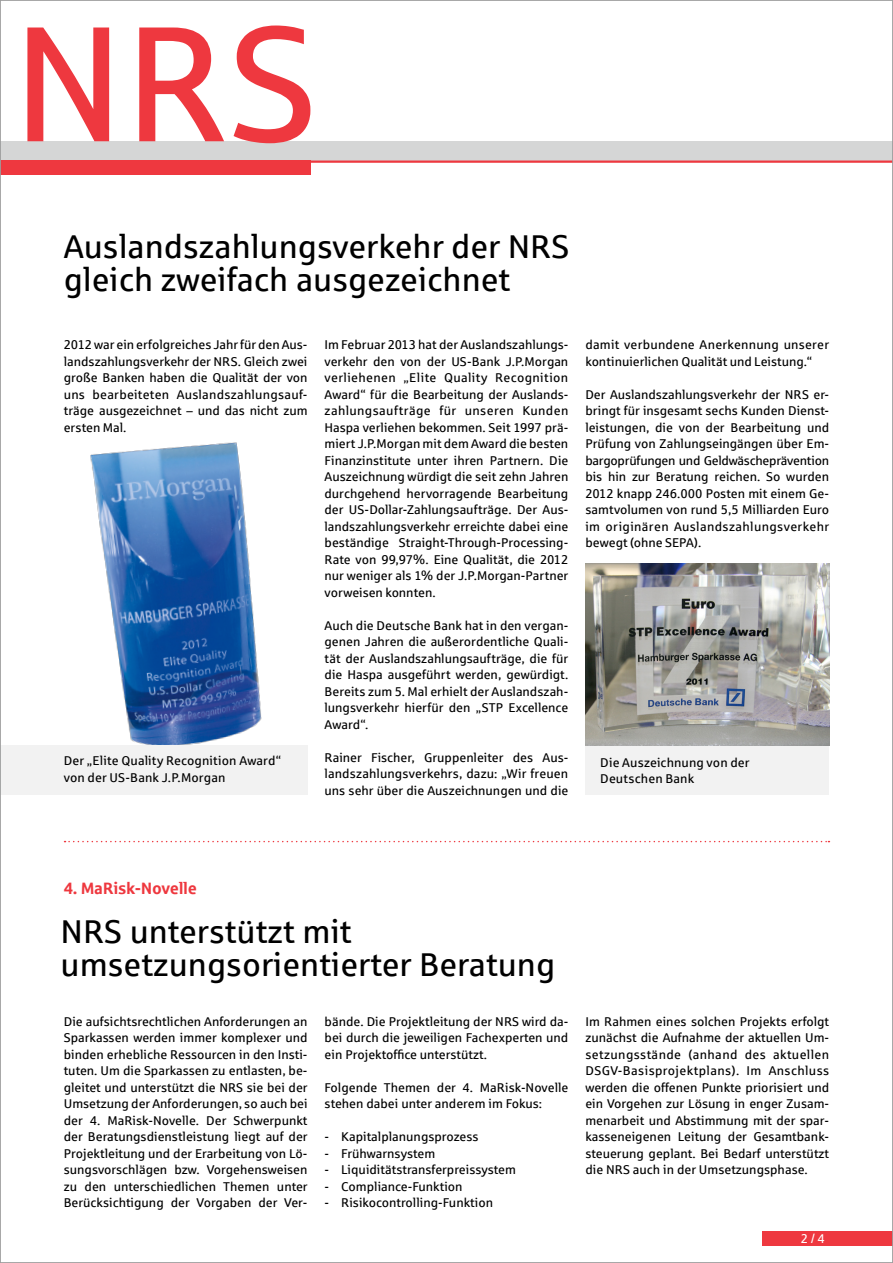
<style>
.page{position:relative;width:893px;height:1263px;background:#fff}
.page>*{position:absolute;margin:0;border:0;box-sizing:border-box;transform-origin:0 0}
.t1{font:33px/33px "Sparkasse Rg";color:#000}
.t2{font:700 16.5px "Sparkasse Rg";letter-spacing:-.02em;color:#ee383f}
.t3{font:12.75px/16.5px "Sparkasse Rg";color:#000;text-align:justify}
.t4{font:12.75px "Sparkasse Rg";color:#fff}
</style>
<div class="page">
<img style="left:90px;top:442px;width:172px;height:303px">
<div style="left:585px;top:745px;width:244px;height:50px;background:#f2f2f2"></div>
<div style="left:763px;top:1231px;width:130px;height:15px;background:#ee383f"></div>
<div style="left:0;top:141px;width:893px;height:21px;background:#d5d6d6"></div>
<svg style="left:27px;top:28px;width:82px;height:113px"></svg>
<svg style="left:139px;top:28px;width:85px;height:113px"></svg>
<svg style="left:234px;top:26px;width:76px;height:117px"></svg>
<hr style="left:168px;top:160px;width:725px;height:3px;background:#ee383f">
<div style="left:0;top:160px;width:310px;height:15px;background:#ee383f"></div>
<svg style="left:65px;top:841px;width:764px;height:1px"></svg>
<img style="left:585px;top:564px;width:244px;height:181px">
<div style="left:0;top:745px;width:308px;height:50px;background:#f2f2f2"></div>
<h1 class="t1" style="left:64px;top:230px;width:507px">Auslandszahlungsverkehr der NRS gleich zweifach ausgezeichnet</h1>
<p class="t3" style="left:64px;top:336px;width:245px">2012 war ein erfolgreiches Jahr für den Aus&shy;landszahlungsverkehr der NRS. Gleich zwei große Banken haben die Qualität der von uns bearbeiteten Auslandszahlungsauf&shy;träge ausgezeichnet – und das nicht zum ersten Mal.</p>
<p class="t3" style="left:325px;top:336px;width:245px">Im Februar 2013 hat der Auslandszahlungs&shy;verkehr den von der US-Bank J.P.Morgan verliehenen „Elite Quality Recognition Award“ für die Bearbeitung der Auslands&shy;zahlungsaufträge für unseren Kunden Haspa verliehen bekommen. Seit 1997 prä&shy;miert J.P.Morgan mit dem Award die besten Finanzinstitute unter ihren Partnern. Die Auszeichnung würdigt die seit zehn Jahren durchgehend hervorragende Bearbeitung der US-Dollar-Zahlungsaufträge. Der Aus&shy;landszahlungsverkehr erreichte dabei eine beständige Straight-Through-Processing-Rate von 99,97%. Eine Qualität, die 2012 nur weniger als 1% der J.P.Morgan-Partner vorweisen konnten.</p>
<p class="t3" style="left:325px;top:617px;width:245px">Auch die Deutsche Bank hat in den vergan&shy;genen Jahren die außerordentliche Quali&shy;tät der Auslandszahlungsaufträge, die für die Haspa ausgeführt werden, gewürdigt.<br>Bereits zum 5. Mal erhielt der Auslandszah&shy;lungsverkehr hierfür den „STP Excellence Award“.</p>
<p class="t3" style="left:325px;top:749px;width:245px">Rainer Fischer, Gruppenleiter des Aus&shy;landszahlungsverkehrs, dazu: „Wir freuen uns sehr über die Auszeichnungen und die</p>
<p class="t3" style="left:64px;top:752px;width:219px">Der „Elite Quality Recognition Award“ von der US-Bank J.P.Morgan</p>
<p class="t3" style="left:585px;top:336px;width:245px">damit verbundene Anerkennung unserer kontinuierlichen Qualität und Leistung.“</p>
<p class="t3" style="left:585px;top:386px;width:245px">Der Auslandszahlungsverkehr der NRS er&shy;bringt für insgesamt sechs Kunden Dienst&shy;leistungen, die von der Bearbeitung und Prüfung von Zahlungseingängen über Em&shy;bargoprüfungen und Geldwäscheprävention bis hin zur Beratung reichen. So wurden 2012 knapp 246.000 Posten mit einem Ge&shy;samtvolumen von rund 5,5 Milliarden Euro im originären Auslandszahlungsverkehr bewegt (ohne SEPA).</p>
<p class="t3" style="left:600px;top:754px;width:151px">Die Auszeichnung von der<br>Deutschen Bank</p>
<p class="t2" style="left:64px;top:878px;width:135px">4. MaRisk-Novelle</p>
<h1 class="t1" style="left:61px;top:914px;width:496px">NRS unterstützt mit umsetzungsorientierter Beratung</h1>
<p class="t3" style="left:64px;top:1013px;width:245px">Die aufsichtsrechtlichen Anforderungen an Sparkassen werden immer komplexer und binden erhebliche Ressourcen in den Insti&shy;tuten. Um die Sparkassen zu entlasten, be&shy;gleitet und unterstützt die NRS sie bei der Umsetzung der Anforderungen, so auch bei der 4. MaRisk-Novelle. Der Schwerpunkt der Beratungsdienstleistung liegt auf der Projektleitung und der Erarbeitung von Lö&shy;sungsvorschlägen bzw. Vorgehensweisen zu den unterschiedlichen Themen unter Berücksichtigung der Vorgaben der Ver-</p>
<p class="t3" style="left:325px;top:1013px;width:245px">bände. Die Projektleitung der NRS wird da&shy;bei durch die jeweiligen Fachexperten und ein Projektoffice unterstützt.</p>
<p class="t3" style="left:325px;top:1079px;width:245px">Folgende Themen der 4. MaRisk-Novelle stehen dabei unter anderem im Fokus:</p>
<p class="t3" style="left:325px;top:1128px;width:155px">- Kapitalplanungsprozess</p>
<p class="t3" style="left:325px;top:1145px;width:112px">- Frühwarnsystem</p>
<p class="t3" style="left:325px;top:1161px;width:193px">- Liquiditätstransferpreissystem</p>
<p class="t3" style="left:325px;top:1178px;width:140px">- Compliance-Funktion</p>
<p class="t3" style="left:325px;top:1194px;width:170px">- Risikocontrolling-Funktion</p>
<p class="t3" style="left:585px;top:1013px;width:245px">Im Rahmen eines solchen Projekts erfolgt zunächst die Aufnahme der aktuellen Um&shy;setzungsstände (anhand des aktuellen DSGV-Basisprojektplans). Im Anschluss werden die offenen Punkte priorisiert und ein Vorgehen zur Lösung in enger Zusam&shy;menarbeit und Abstimmung mit der spar&shy;kasseneigenen Leitung der Gesamtbank&shy;steuerung geplant. Bei Bedarf unterstützt die NRS auch in der Umsetzungsphase.</p>
<p class="t4" style="left:801px;top:1231px;width:26px">2 / 4</p>
</div>
